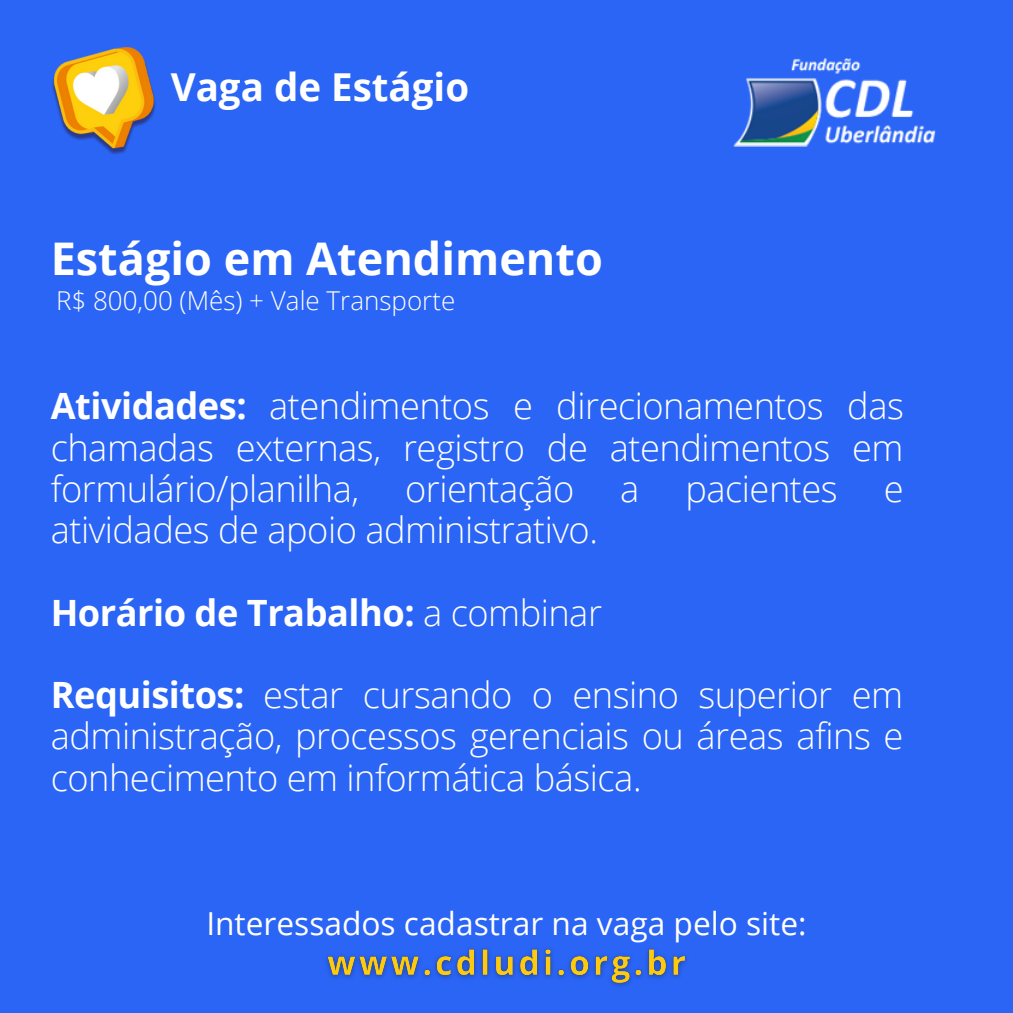
<style>
.page{position:relative;width:1013px;height:1013px;background:#fff}
.page>*{position:absolute;margin:0;border:0;box-sizing:border-box;transform-origin:0 0}
.t1{font:700 45px "Open Sans";color:#fff}
.t2{font:700 38.5px "Open Sans";color:#fff}
.t3{font:300 36.25px/41.2px "Open Sans";letter-spacing:-.015em;color:#fff;text-align:justify}
.t4{font:700 36.25px "Open Sans";letter-spacing:-.015em;color:#fff}
.t5{font:31.62px "Open Sans";color:#fff}
.t6{font:300 26px "Open Sans";color:#fff}
.s1{font-weight:700}
.s2{font-weight:300}
</style>
<div class="page">
<div style="left:0;top:1px;width:1012px;height:1011px;background:#2b65f6"></div>
<img style="left:733px;top:58px;width:202px;height:88px">
<img style="left:51px;top:47px;width:107px;height:110px">
<img style="left:319px;top:931px;width:378px;height:63px">
<p class="t2" style="left:171px;top:60px;width:300px">Vaga de Estágio</p>
<p class="t1" style="left:51px;top:227px;width:553px">Estágio em Atendimento</p>
<p class="t6" style="left:56px;top:282px;width:401px">R$ 800,00 (Mês) + Vale Transporte</p>
<p class="t3" style="left:51px;top:384px;width:854px"><span class="s1">Atividades:</span> atendimentos e direcionamentos das chamadas externas, registro de atendimentos em formulário/planilha,</p>
<p class="t3" style="left:405px;top:467px;width:171px">orientação</p>
<p class="t3" style="left:620px;top:467px;width:21px">a</p>
<p class="t3" style="left:685px;top:467px;width:154px">pacientes</p>
<p class="t3" style="left:883px;top:467px;width:21px">e</p>
<p class="t3" style="left:51px;top:508px;width:548px">atividades de apoio administrativo.</p>
<p class="t4" style="left:51px;top:587px;width:553px">Horário de Trabalho: <span class="s2">a combinar</span></p>
<p class="t3" style="left:51px;top:673px;width:854px"><span class="s1">Requisitos:</span> estar cursando o ensino superior em administração, processos gerenciais ou áreas afins e conhecimento em informática básica.</p>
<p class="t5" style="left:206px;top:901px;width:602px">Interessados cadastrar na vaga pelo site:</p>
</div>
